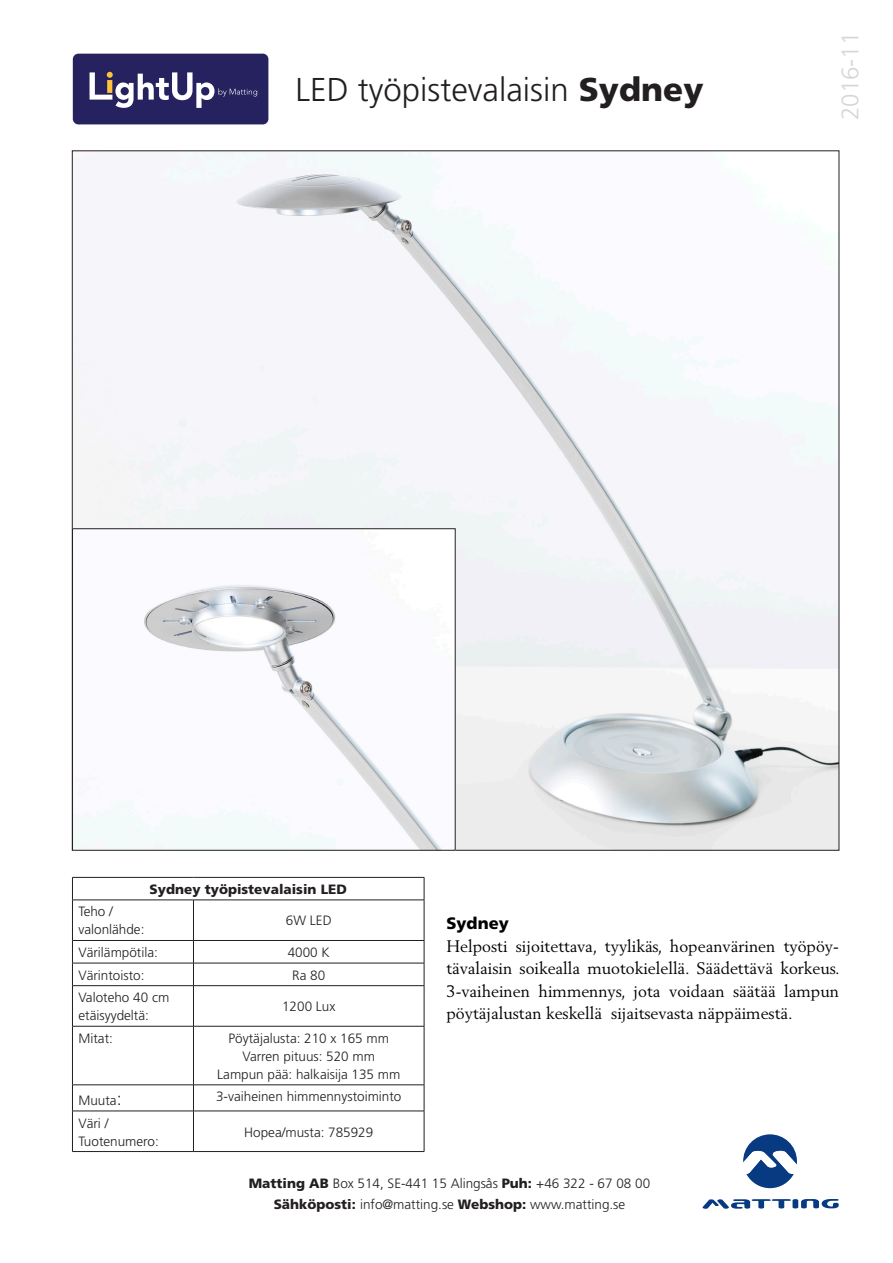
<style>
.page{position:relative;width:893px;height:1263px;background:#fff}
.page>*{position:absolute;margin:0;border:0;box-sizing:border-box;transform-origin:0 0}
.t1{font:300 33px "Frutiger";color:#231f20}
.t2{font:300 24px "Frutiger";color:#d5d6d8}
.t3{font:16.5px/22.5px "Berling";color:#000;text-align:justify}
.t4{font:900 16.5px "Frutiger";color:#000}
.t5{font:300 13.5px/18px "Frutiger";color:#231f20}
.t6{font:900 13.5px "Frutiger";color:#231f20}
.s1{font-weight:900}
.s2{font-size:18px}
</style>
<div class="page">
<img style="left:95px;top:153px;width:742px;height:695px">
<svg style="left:194px;top:878px;width:230px;height:273px"></svg>
<div style="left:193px;top:1026px;width:231px;height:59px;background:#fff"></div>
<hr style="left:193px;top:877px;width:231px;height:1px;background:#231f20">
<svg style="left:424px;top:877px;width:1px;height:23px"></svg>
<hr style="left:193px;top:900px;width:231px;height:1px;background:#231f20">
<hr style="left:424px;top:900px;width:1px;height:40px;background:#231f20">
<hr style="left:193px;top:940px;width:231px;height:1px;background:#231f20">
<hr style="left:193px;top:963px;width:231px;height:1px;background:#231f20">
<svg style="left:424px;top:941px;width:1px;height:44px"></svg>
<hr style="left:193px;top:985px;width:231px;height:1px;background:#231f20">
<hr style="left:424px;top:986px;width:1px;height:40px;background:#231f20">
<hr style="left:193px;top:1026px;width:231px;height:1px;background:#231f20">
<hr style="left:424px;top:1026px;width:1px;height:59px;background:#231f20">
<hr style="left:193px;top:1084px;width:231px;height:1px;background:#231f20">
<svg style="left:72px;top:877px;width:122px;height:234px"></svg>
<svg style="left:424px;top:1085px;width:1px;height:26px"></svg>
<hr style="left:72px;top:1111px;width:121px;height:1px;background:#231f20">
<hr style="left:72px;top:1111px;width:1px;height:40px;background:#231f20">
<hr style="left:193px;top:1111px;width:231px;height:1px;background:#231f20">
<hr style="left:193px;top:1111px;width:1px;height:40px;background:#231f20">
<hr style="left:424px;top:1111px;width:1px;height:40px;background:#231f20">
<hr style="left:72px;top:1151px;width:121px;height:1px;background:#231f20">
<hr style="left:193px;top:1151px;width:231px;height:1px;background:#231f20">
<img style="left:74px;top:530px;width:379px;height:318px">
<div style="left:72px;top:528px;width:383px;height:322px;border:1px solid #231f20"></div>
<svg style="left:703px;top:1199px;width:136px;height:10px"></svg>
<svg style="left:743px;top:1134px;width:54px;height:54px"></svg>
<div style="left:73px;top:54px;width:195px;height:70px;background:#26225f;border-radius:6px"></div>
<svg style="left:90px;top:72px;width:167px;height:36px"></svg>
<p class="t1" style="left:296px;top:71px;width:409px">LED työpistevalaisin <span class="s1">Sydney</span></p>
<p class="t2" style="left:837px;top:120px;width:90px;rotate:-90deg">2016-11</p>
<p class="t6" style="left:150px;top:881px;width:199px">Sydney työpistevalaisin LED</p>
<p class="t5" style="left:78px;top:903px;width:36px">Teho /</p>
<p class="t5" style="left:78px;top:921px;width:68px">valonlähde:</p>
<p class="t5" style="left:286px;top:912px;width:47px">6W LED</p>
<p class="t5" style="left:78px;top:943px;width:81px">Värilämpötila:</p>
<p class="t5" style="left:288px;top:943px;width:44px">4000 K</p>
<p class="t5" style="left:78px;top:966px;width:68px">Värintoisto:</p>
<p class="t5" style="left:292px;top:966px;width:35px">Ra 80</p>
<p class="t5" style="left:78px;top:988px;width:92px">Valoteho 40 cm etäisyydeltä:</p>
<p class="t5" style="left:282px;top:997px;width:55px">1200 Lux</p>
<p class="t5" style="left:78px;top:1029px;width:36px">Mitat:</p>
<p class="t5" style="left:229px;top:1029px;width:162px">Pöytäjalusta: 210 x 165 mm</p>
<p class="t5" style="left:242px;top:1047px;width:134px">Varren pituus: 520 mm</p>
<p class="t5" style="left:217px;top:1065px;width:185px">Lampun pää: halkaisija 135 mm</p>
<p class="t5" style="left:78px;top:1091px;width:45px">Muuta<span class="s2">:</span></p>
<p class="t5" style="left:216px;top:1088px;width:187px">3-vaiheinen himmennystoiminto</p>
<p class="t5" style="left:78px;top:1114px;width:31px">Väri /</p>
<p class="t5" style="left:78px;top:1132px;width:82px">Tuotenumero:</p>
<p class="t5" style="left:244px;top:1123px;width:131px">Hopea/musta: 785929</p>
<p class="t4" style="left:446px;top:914px;width:64px">Sydney</p>
<p class="t3" style="left:446px;top:935px;width:395px">Helposti sijoitettava, tyylikäs, hopeanvärinen työpöy&shy;tävalaisin soikealla muotokielellä. Säädettävä korkeus.<br>3-vaiheinen himmennys, jota voidaan säätää lampun pöytäjalustan keskellä sijaitsevasta näppäimestä.</p>
<p class="t5" style="left:249px;top:1174px;width:403px"><span class="s1">Matting AB</span> Box 514, SE-441 15 Alingsås <span class="s1">Puh:</span> +46 322 - 67 08 00</p>
<p class="t5" style="left:274px;top:1195px;width:353px"><span class="s1">Sähköposti:</span> info@matting.se <span class="s1">Webshop:</span> www.matting.se</p>
</div>
